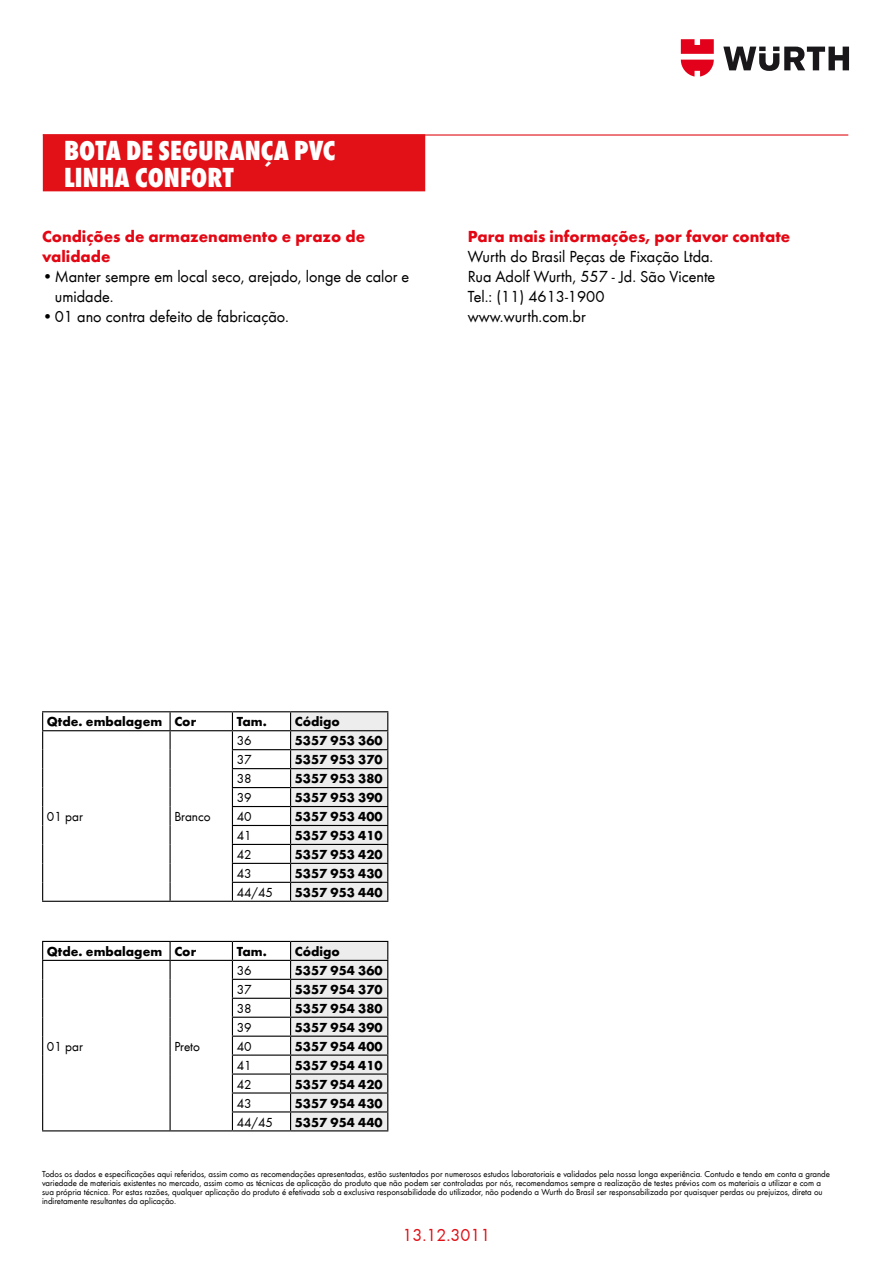
<style>
.page{position:relative;width:893px;height:1263px;background:#fff}
.page>*{position:absolute;margin:0;border:0;box-sizing:border-box;transform-origin:0 0}
.t1{font:800 condensed 28.5px/27px "Wuerth";color:#fff}
.t2{font:18px "Wuerth";color:#e11117}
.t3{font:16.5px/19.8px "Wuerth";color:#000}
.t4{font:700 16.5px/19.8px "Wuerth";color:#e30613}
.t5{font:700 13.5px "Wuerth";color:#000}
.t6{font:13.5px "Wuerth";color:#000}
.t7{font:9px/9px "Wuerth";color:#000}
</style>
<div class="page">
<hr style="left:43px;top:134px;width:805px;height:2px;background:#e11117">
<div style="left:43px;top:134px;width:382px;height:57px;background:#e11117;border:2px solid #e11117"></div>
<svg style="left:723px;top:47px;width:126px;height:24px"></svg>
<svg style="left:681px;top:39px;width:33px;height:38px"></svg>
<hr style="left:42px;top:711px;width:128px;height:1px;background:#000">
<hr style="left:170px;top:711px;width:62px;height:1px;background:#000">
<hr style="left:232px;top:711px;width:59px;height:1px;background:#000">
<hr style="left:291px;top:711px;width:97px;height:1px;background:#000">
<hr style="left:42px;top:730px;width:128px;height:1px;background:#000">
<hr style="left:170px;top:730px;width:62px;height:1px;background:#000">
<hr style="left:232px;top:730px;width:59px;height:1px;background:#000">
<hr style="left:232px;top:749px;width:59px;height:1px;background:#000">
<hr style="left:232px;top:768px;width:59px;height:1px;background:#000">
<hr style="left:232px;top:787px;width:59px;height:1px;background:#000">
<hr style="left:232px;top:806px;width:59px;height:1px;background:#000">
<hr style="left:232px;top:825px;width:59px;height:1px;background:#000">
<hr style="left:232px;top:844px;width:59px;height:1px;background:#000">
<hr style="left:232px;top:863px;width:59px;height:1px;background:#000">
<svg style="left:42px;top:712px;width:1px;height:189px"></svg>
<svg style="left:170px;top:712px;width:1px;height:189px"></svg>
<hr style="left:232px;top:882px;width:59px;height:1px;background:#000">
<svg style="left:232px;top:712px;width:1px;height:189px"></svg>
<svg style="left:290px;top:712px;width:98px;height:189px;background:#dadada"></svg>
<hr style="left:42px;top:901px;width:128px;height:1px;background:#000">
<hr style="left:170px;top:901px;width:62px;height:1px;background:#000">
<hr style="left:232px;top:901px;width:59px;height:1px;background:#000">
<hr style="left:291px;top:901px;width:97px;height:1px;background:#000">
<hr style="left:42px;top:941px;width:128px;height:1px;background:#000">
<hr style="left:170px;top:941px;width:62px;height:1px;background:#000">
<hr style="left:232px;top:941px;width:59px;height:1px;background:#000">
<hr style="left:42px;top:960px;width:128px;height:1px;background:#000">
<hr style="left:170px;top:960px;width:62px;height:1px;background:#000">
<hr style="left:232px;top:960px;width:59px;height:1px;background:#000">
<hr style="left:232px;top:979px;width:59px;height:1px;background:#000">
<hr style="left:232px;top:998px;width:59px;height:1px;background:#000">
<hr style="left:232px;top:1017px;width:59px;height:1px;background:#000">
<hr style="left:232px;top:1035px;width:59px;height:2px;background:#000">
<hr style="left:232px;top:1054px;width:59px;height:2px;background:#000">
<hr style="left:232px;top:1073px;width:59px;height:1px;background:#000">
<hr style="left:232px;top:1092px;width:59px;height:1px;background:#000">
<svg style="left:42px;top:942px;width:1px;height:188px"></svg>
<svg style="left:170px;top:942px;width:1px;height:188px"></svg>
<hr style="left:232px;top:1111px;width:59px;height:1px;background:#000">
<svg style="left:232px;top:942px;width:1px;height:188px"></svg>
<svg style="left:290px;top:941px;width:98px;height:189px;background:#dadada"></svg>
<hr style="left:42px;top:1130px;width:128px;height:1px;background:#000">
<hr style="left:170px;top:1130px;width:62px;height:1px;background:#000">
<hr style="left:232px;top:1130px;width:59px;height:1px;background:#000">
<hr style="left:291px;top:1130px;width:97px;height:1px;background:#000">
<h1 class="t1" style="left:64px;top:135px;width:273px">BOTA DE SEGURANÇA PVC<br>LINHA CONFORT</h1>
<h3 class="t4" style="left:42px;top:226px;width:325px">Condições de armazenamento e prazo de validade</h3>
<h3 class="t3" style="left:55px;top:266px;width:356px;text-indent:-13px">•Manter sempre em local seco, arejado, longe de calor e umidade.</h3>
<h3 class="t3" style="left:42px;top:305px;width:248px">•01 ano contra defeito de fabricação.</h3>
<h3 class="t4" style="left:468px;top:226px;width:324px">Para mais informações, por favor contate</h3>
<h3 class="t3" style="left:468px;top:246px;width:249px">Wurth do Brasil Peças de Fixação Ltda.<br>Rua Adolf Wurth, 557 - Jd. São Vicente<br>Tel.: (11) 4613-1900 www.wurth.com.br</h3>
<h3 class="t5" style="left:47px;top:712px;width:151px">Qtde. embalagem Cor</h3>
<h3 class="t5" style="left:237px;top:712px;width:32px">Tam.</h3>
<h3 class="t5" style="left:295px;top:712px;width:47px">Código</h3>
<h3 class="t6" style="left:47px;top:807px;width:38px">01 par</h3>
<h3 class="t6" style="left:174px;top:807px;width:38px">Branco</h3>
<h3 class="t6" style="left:237px;top:732px;width:16px">36</h3>
<h3 class="t5" style="left:295px;top:731px;width:89px">5357 953 360</h3>
<h3 class="t6" style="left:237px;top:751px;width:16px">37</h3>
<h3 class="t5" style="left:295px;top:750px;width:89px">5357 953 370</h3>
<h3 class="t6" style="left:237px;top:770px;width:16px">38</h3>
<h3 class="t5" style="left:295px;top:769px;width:89px">5357 953 380</h3>
<h3 class="t6" style="left:237px;top:788px;width:16px">39</h3>
<h3 class="t5" style="left:295px;top:788px;width:89px">5357 953 390</h3>
<h3 class="t6" style="left:237px;top:807px;width:16px">40</h3>
<h3 class="t5" style="left:295px;top:807px;width:89px">5357 953 400</h3>
<h3 class="t6" style="left:237px;top:826px;width:16px">41</h3>
<h3 class="t5" style="left:295px;top:826px;width:89px">5357 953 410</h3>
<h3 class="t6" style="left:237px;top:845px;width:16px">42</h3>
<h3 class="t5" style="left:295px;top:845px;width:89px">5357 953 420</h3>
<h3 class="t6" style="left:237px;top:864px;width:16px">43</h3>
<h3 class="t5" style="left:295px;top:864px;width:89px">5357 953 430</h3>
<h3 class="t6" style="left:237px;top:883px;width:38px">44/45</h3>
<h3 class="t5" style="left:295px;top:883px;width:89px">5357 953 440</h3>
<h3 class="t5" style="left:47px;top:942px;width:151px">Qtde. embalagem Cor</h3>
<h3 class="t5" style="left:237px;top:942px;width:32px">Tam.</h3>
<h3 class="t5" style="left:295px;top:942px;width:47px">Código</h3>
<h3 class="t6" style="left:47px;top:1037px;width:38px">01 par</h3>
<h3 class="t6" style="left:174px;top:1037px;width:27px">Preto</h3>
<h3 class="t6" style="left:237px;top:961px;width:16px">36</h3>
<h3 class="t5" style="left:295px;top:960px;width:89px">5357 954 360</h3>
<h3 class="t6" style="left:237px;top:980px;width:16px">37</h3>
<h3 class="t5" style="left:295px;top:979px;width:89px">5357 954 370</h3>
<h3 class="t6" style="left:237px;top:999px;width:16px">38</h3>
<h3 class="t5" style="left:295px;top:998px;width:89px">5357 954 380</h3>
<h3 class="t6" style="left:237px;top:1018px;width:16px">39</h3>
<h3 class="t5" style="left:295px;top:1017px;width:89px">5357 954 390</h3>
<h3 class="t6" style="left:237px;top:1037px;width:16px">40</h3>
<h3 class="t5" style="left:295px;top:1036px;width:89px">5357 954 400</h3>
<h3 class="t6" style="left:237px;top:1056px;width:16px">41</h3>
<h3 class="t5" style="left:295px;top:1055px;width:89px">5357 954 410</h3>
<h3 class="t6" style="left:237px;top:1075px;width:16px">42</h3>
<h3 class="t5" style="left:295px;top:1074px;width:89px">5357 954 420</h3>
<h3 class="t6" style="left:237px;top:1094px;width:16px">43</h3>
<h3 class="t5" style="left:295px;top:1093px;width:89px">5357 954 430</h3>
<h3 class="t6" style="left:237px;top:1113px;width:38px">44/45</h3>
<h3 class="t5" style="left:295px;top:1112px;width:89px">5357 954 440</h3>
<p class="t7" style="left:42px;top:1169px;width:789px">Todos os dados e especificações aqui referidos, assim como as recomendações apresentadas, estão sustentados por numerosos estudos laboratoriais e validados pela nossa longa experiência. Contudo e tendo em conta a grande variedade de materiais existentes no mercado, assim como as técnicas de aplicação do produto que não podem ser controladas por nós, recomendamos sempre a realização de testes prévios com os materiais a utilizar e com a sua própria técnica. Por estas razões, qualquer aplicação do produto é efetivada sob a exclusiva responsabilidade do utilizador, não podendo a Wurth do Brasil ser responsabilizada por quaisquer perdas ou prejuizos, direta ou indiretamente resultantes da aplicação.</p>
<h2 class="t2" style="left:403px;top:1223px;width:89px">13.12.3011</h2>
</div>
